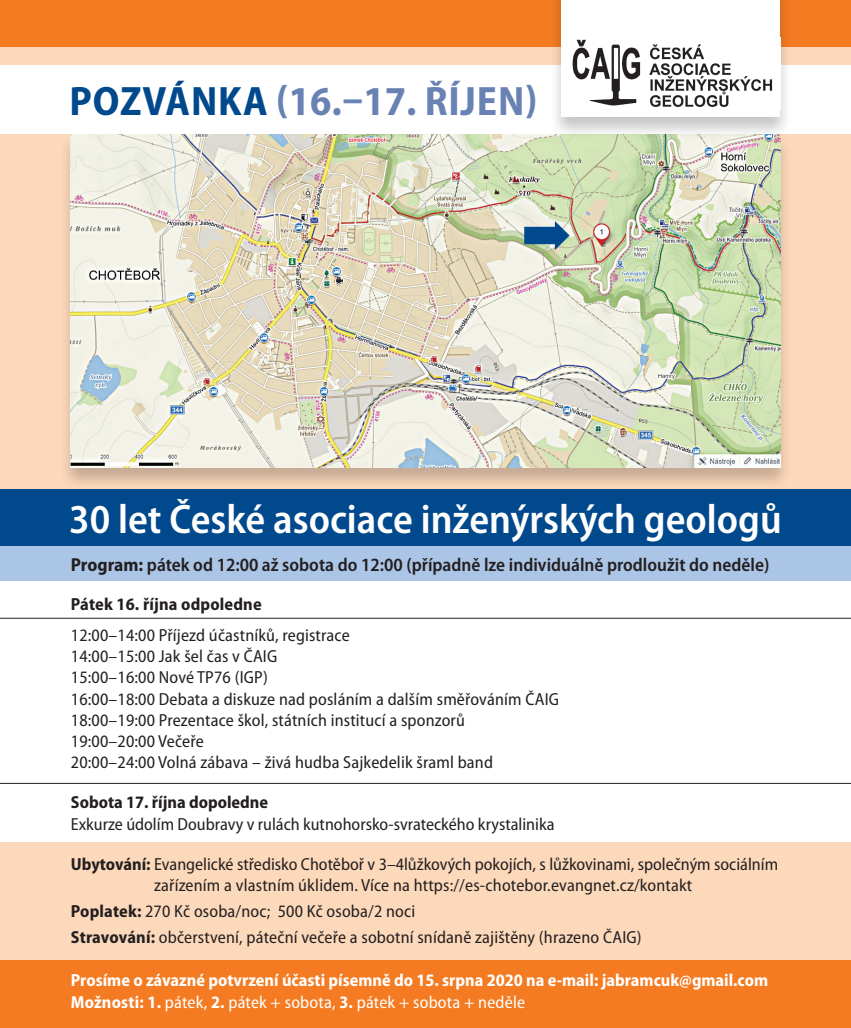
<style>
.page{position:relative;width:851px;height:1028px;background:#fff}
.page>*{position:absolute;margin:0;border:0;box-sizing:border-box;transform-origin:0 0}
.t1{font:600 semi-condensed 41.25px "Myriad Pro";color:#fff}
.t2{font:700 semi-condensed 41.25px "Myriad Pro";letter-spacing:.02em;color:#6982b4}
.t3{font:600 semi-condensed 18.75px "Myriad Pro";color:#231f20}
.t4{font:semi-condensed 17.5px/21.2px "Myriad Pro";letter-spacing:.01em;color:#231f20}
.t5{font:700 semi-condensed 17.5px/22.5px "Myriad Pro";color:#fff}
.t6{font:700 semi-condensed 17.5px "Myriad Pro";color:#231f20}
.s1{color:#00498c}
.s2{font-weight:700}
.s3{font-weight:400}
</style>
<div class="page">
<div style="left:0;top:524px;width:850px;height:57px;background:#abc5e6"></div>
<div style="left:0;top:489px;width:850px;height:57px;background:#00498c"></div>
<div style="left:0;top:1px;width:850px;height:64px;background:#fdd9bb"></div>
<div style="left:0;top:135px;width:850px;height:354px;background:#fdd9bb"></div>
<div style="left:0;top:842px;width:850px;height:132px;background:#fdd9bb"></div>
<div style="left:0;top:960px;width:850px;height:68px;background:#f47b21"></div>
<div style="left:0;top:0;width:850px;height:46px;background:#f47b21"></div>
<div style="left:59px;top:133px;width:733px;height:357px;background:#231f20;opacity:.25"></div>
<img style="left:71px;top:135px;width:709px;height:333px">
<div style="left:549px;top:0;width:242px;height:139px;background:#231f20;opacity:.25"></div>
<div style="left:561px;top:0;width:219px;height:117px;background:#fff"></div>
<img style="left:572px;top:39px;width:201px;height:68px">
<hr style="left:0;top:783px;width:850px;height:1px;background:#231f20">
<hr style="left:0;top:618px;width:850px;height:1px;background:#231f20">
<svg style="left:524px;top:220px;width:45px;height:30px"></svg>
<h1 class="t2" style="left:70px;top:78px;width:469px"><span class="s1">POZVÁNKA</span> (16.–17. ŘÍJEN)</h1>
<h1 class="t1" style="left:69px;top:496px;width:714px">30 let České asociace inženýrských geologů</h1>
<p class="t3" style="left:71px;top:555px;width:700px"><span class="s2">Program:</span> pátek od 12:00 až sobota do 12:00 (případně lze individuálně prodloužit do neděle)</p>
<p class="t6" style="left:71px;top:594px;width:192px">Pátek 16. října odpoledne</p>
<p class="t4" style="left:71px;top:624px;width:489px">12:00–14:00 Příjezd účastníků, registrace<br>14:00–15:00 Jak šel čas v ČAIG<br>15:00–16:00 Nové TP76 (IGP)<br>16:00–18:00 Debata a diskuze nad posláním a dalším směřováním ČAIG 18:00–19:00 Prezentace škol, státních institucí a sponzorů<br>19:00–20:00 Večeře<br>20:00–24:00 Volná zábava – živá hudba Sajkedelik šraml band</p>
<p class="t6" style="left:71px;top:792px;width:199px">Sobota 17. října dopoledne</p>
<p class="t4" style="left:71px;top:813px;width:485px">Exkurze údolím Doubravy v rulách kutnohorsko-svrateckého krystalinika</p>
<p class="t4" style="left:71px;top:853px;width:708px;text-align:center"><span class="s2">Ubytování:</span> Evangelické středisko Chotěboř v 3–4lůžkových pokojích, s lůžkovinami, společným sociálním zařízením a vlastním úklidem. Více na https://es-chotebor.evangnet.cz/kontakt</p>
<p class="t4" style="left:71px;top:898px;width:572px;line-height:26.2px"><span class="s2">Poplatek:</span> 270 Kč osoba/noc; 500 Kč osoba/2 noci<br><span class="s2">Stravování:</span> občerstvení, páteční večeře a sobotní snídaně zajištěny (hrazeno ČAIG)</p>
<p class="t5" style="left:71px;top:969px;width:698px">Prosíme o závazné potvrzení účasti písemně do 15. srpna 2020 na e-mail: jabramcuk@gmail.com<br>Možnosti: 1. <span class="s3">pátek,</span> 2. <span class="s3">pátek + sobota,</span> 3. <span class="s3">pátek + sobota + neděle</span></p>
</div>
